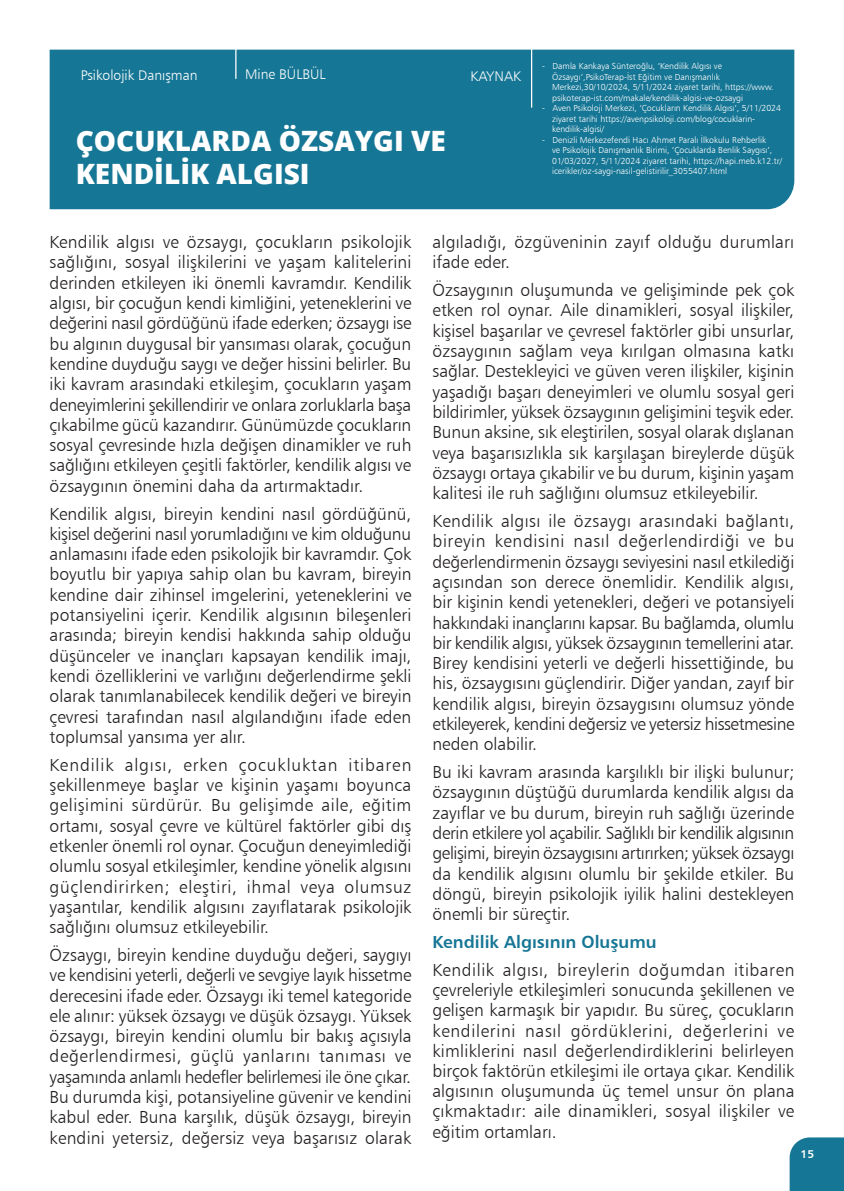
<style>
.page{position:relative;width:844px;height:1191px;background:#fff}
.page>*{position:absolute;margin:0;border:0;box-sizing:border-box;transform-origin:0 0}
.t1{font:800 28px/33.2px "Open Sans";color:#fff}
.t2{font:17.5px/20.3px "Humanist 777 BT Light B";color:#231f20;text-align:justify}
.t3{font:17.5px "Humanist 777 BT Bold B";color:#167695}
.t4{font:14px "Humanist 777 BT Light B";color:#fff}
.t5{font:11.38px "Humanist 777 BT Bold B";color:#fff}
.t6{font:8.75px/10.5px "Humanist 777 BT Light B";color:#fff}
</style>
<div class="page">
<div style="left:50px;top:50px;width:744px;height:159px;background:#167695"></div>
<hr style="left:531px;top:40px;width:1px;height:68px;background:#fff">
<hr style="left:235px;top:46px;width:1px;height:33px;background:#fff">
<div style="left:789px;top:1137px;width:54px;height:54px;background:#167695"></div>
<p class="t4" style="left:81px;top:67px;width:118px">Psikolojik Danışman</p>
<p class="t4" style="left:245px;top:66px;width:82px">Mine BÜLBÜL</p>
<h1 class="t1" style="left:76px;top:123px;width:371px">ÇOCUKLARDA ÖZSAYGI VE<br>KENDİLİK ALGISI</h1>
<p class="t4" style="left:470px;top:67px;width:52px">KAYNAK</p>
<p class="t6" style="left:552px;top:61px;width:223px;text-indent:-10px">- Damla Kankaya Sünteroğlu, ‘Kendilik Algısı ve Özsaygı’,PsikoTerap-İst Eğitim ve Danışmanlık Merkezi,30/10/2024, 5/11/2024 ziyaret tarihi, https://www. psikoterap-ist.com/makale/kendilik-algisi-ve-ozsaygi</p>
<p class="t6" style="left:552px;top:103px;width:230px;text-indent:-10px">- Aven Psikoloji Merkezi, ‘Çocukların Kendilik Algısı’, 5/11/2024 ziyaret tarihi https://avenpsikoloji.com/blog/cocuklarin&shy;kendilik-algisi/</p>
<p class="t6" style="left:552px;top:134px;width:231px;text-indent:-10px">- Denizli Merkezefendi Hacı Ahmet Paralı İlkokulu Rehberlik<br>ve Psikolojik Danışmanlık Birimi, ‘Çocuklarda Benlik Saygısı’, 01/03/2027, 5/11/2024 ziyaret tarihi, https://hapi.meb.k12.tr/ icerikler/oz-saygi-nasil-gelistirilir_3055407.html</p>
<p class="t2" style="left:50px;top:232px;width:363px">Kendilik algısı ve özsaygı, çocukların psikolojik sağlığını, sosyal ilişkilerini ve yaşam kalitelerini derinden etkileyen iki önemli kavramdır. Kendilik algısı, bir çocuğun kendi kimliğini, yeteneklerini ve değerini nasıl gördüğünü ifade ederken; özsaygı ise bu algının duygusal bir yansıması olarak, çocuğun kendine duyduğu saygı ve değer hissini belirler. Bu iki kavram arasındaki etkileşim, çocukların yaşam deneyimlerini şekillendirir ve onlara zorluklarla başa çıkabilme gücü kazandırır. Günümüzde çocukların sosyal çevresinde hızla değişen dinamikler ve ruh sağlığını etkileyen çeşitli faktörler, kendilik algısı ve özsaygının önemini daha da artırmaktadır.</p>
<p class="t2" style="left:50px;top:503px;width:363px">Kendilik algısı, bireyin kendini nasıl gördüğünü, kişisel değerini nasıl yorumladığını ve kim olduğunu anlamasını ifade eden psikolojik bir kavramdır. Çok boyutlu bir yapıya sahip olan bu kavram, bireyin kendine dair zihinsel imgelerini, yeteneklerini ve potansiyelini içerir. Kendilik algısının bileşenleri arasında; bireyin kendisi hakkında sahip olduğu düşünceler ve inançları kapsayan kendilik imajı, kendi özelliklerini ve varlığını değerlendirme şekli olarak tanımlanabilecek kendilik değeri ve bireyin çevresi tarafından nasıl algılandığını ifade eden toplumsal yansıma yer alır.</p>
<p class="t2" style="left:50px;top:754px;width:363px">Kendilik algısı, erken çocukluktan itibaren şekillenmeye başlar ve kişinin yaşamı boyunca gelişimini sürdürür. Bu gelişimde aile, eğitim ortamı, sosyal çevre ve kültürel faktörler gibi dış etkenler önemli rol oynar. Çocuğun deneyimlediği olumlu sosyal etkileşimler, kendine yönelik algısını güçlendirirken; eleştiri, ihmal veya olumsuz yaşantılar, kendilik algısını zayıflatarak psikolojik sağlığını olumsuz etkileyebilir.</p>
<p class="t2" style="left:50px;top:944px;width:363px">Özsaygı, bireyin kendine duyduğu değeri, saygıyı ve kendisini yeterli, değerli ve sevgiye layık hissetme derecesini ifade eder. Özsaygı iki temel kategoride ele alınır: yüksek özsaygı ve düşük özsaygı. Yüksek özsaygı, bireyin kendini olumlu bir bakış açısıyla değerlendirmesi, güçlü yanlarını tanıması ve yaşamında anlamlı hedefler belirlemesi ile öne çıkar.<br>Bu durumda kişi, potansiyeline güvenir ve kendini kabul eder. Buna karşılık, düşük özsaygı, bireyin kendini yetersiz, değersiz veya başarısız olarak</p>
<p class="t2" style="left:432px;top:231px;width:363px">algıladığı, özgüveninin zayıf olduğu durumları ifade eder.</p>
<p class="t2" style="left:432px;top:280px;width:363px">Özsaygının oluşumunda ve gelişiminde pek çok etken rol oynar. Aile dinamikleri, sosyal ilişkiler, kişisel başarılar ve çevresel faktörler gibi unsurlar, özsaygının sağlam veya kırılgan olmasına katkı sağlar. Destekleyici ve güven veren ilişkiler, kişinin yaşadığı başarı deneyimleri ve olumlu sosyal geri bildirimler, yüksek özsaygının gelişimini teşvik eder.<br>Bunun aksine, sık eleştirilen, sosyal olarak dışlanan veya başarısızlıkla sık karşılaşan bireylerde düşük özsaygı ortaya çıkabilir ve bu durum, kişinin yaşam kalitesi ile ruh sağlığını olumsuz etkileyebilir.</p>
<p class="t2" style="left:432px;top:510px;width:363px">Kendilik algısı ile özsaygı arasındaki bağlantı, bireyin kendisini nasıl değerlendirdiği ve bu değerlendirmenin özsaygı seviyesini nasıl etkilediği açısından son derece önemlidir. Kendilik algısı, bir kişinin kendi yetenekleri, değeri ve potansiyeli hakkındaki inançlarını kapsar. Bu bağlamda, olumlu bir kendilik algısı, yüksek özsaygının temellerini atar.<br>Birey kendisini yeterli ve değerli hissettiğinde, bu his, özsaygısını güçlendirir. Diğer yandan, zayıf bir kendilik algısı, bireyin özsaygısını olumsuz yönde etkileyerek, kendini değersiz ve yetersiz hissetmesine neden olabilir.</p>
<p class="t2" style="left:432px;top:761px;width:363px">Bu iki kavram arasında karşılıklı bir ilişki bulunur; özsaygının düştüğü durumlarda kendilik algısı da zayıflar ve bu durum, bireyin ruh sağlığı üzerinde derin etkilere yol açabilir. Sağlıklı bir kendilik algısının gelişimi, bireyin özsaygısını artırırken; yüksek özsaygı da kendilik algısını olumlu bir şekilde etkiler. Bu döngü, bireyin psikolojik iyilik halini destekleyen önemli bir süreçtir.</p>
<p class="t3" style="left:432px;top:930px;width:226px">Kendilik Algısının Oluşumu</p>
<p class="t2" style="left:432px;top:959px;width:363px">Kendilik algısı, bireylerin doğumdan itibaren çevreleriyle etkileşimleri sonucunda şekillenen ve gelişen karmaşık bir yapıdır. Bu süreç, çocukların kendilerini nasıl gördüklerini, değerlerini ve kimliklerini nasıl değerlendirdiklerini belirleyen birçok faktörün etkileşimi ile ortaya çıkar. Kendilik algısının oluşumunda üç temel unsur ön plana çıkmaktadır: aile dinamikleri, sosyal ilişkiler ve eğitim ortamları.</p>
<p class="t5" style="left:800px;top:1147px;width:15px">15</p>
</div>
